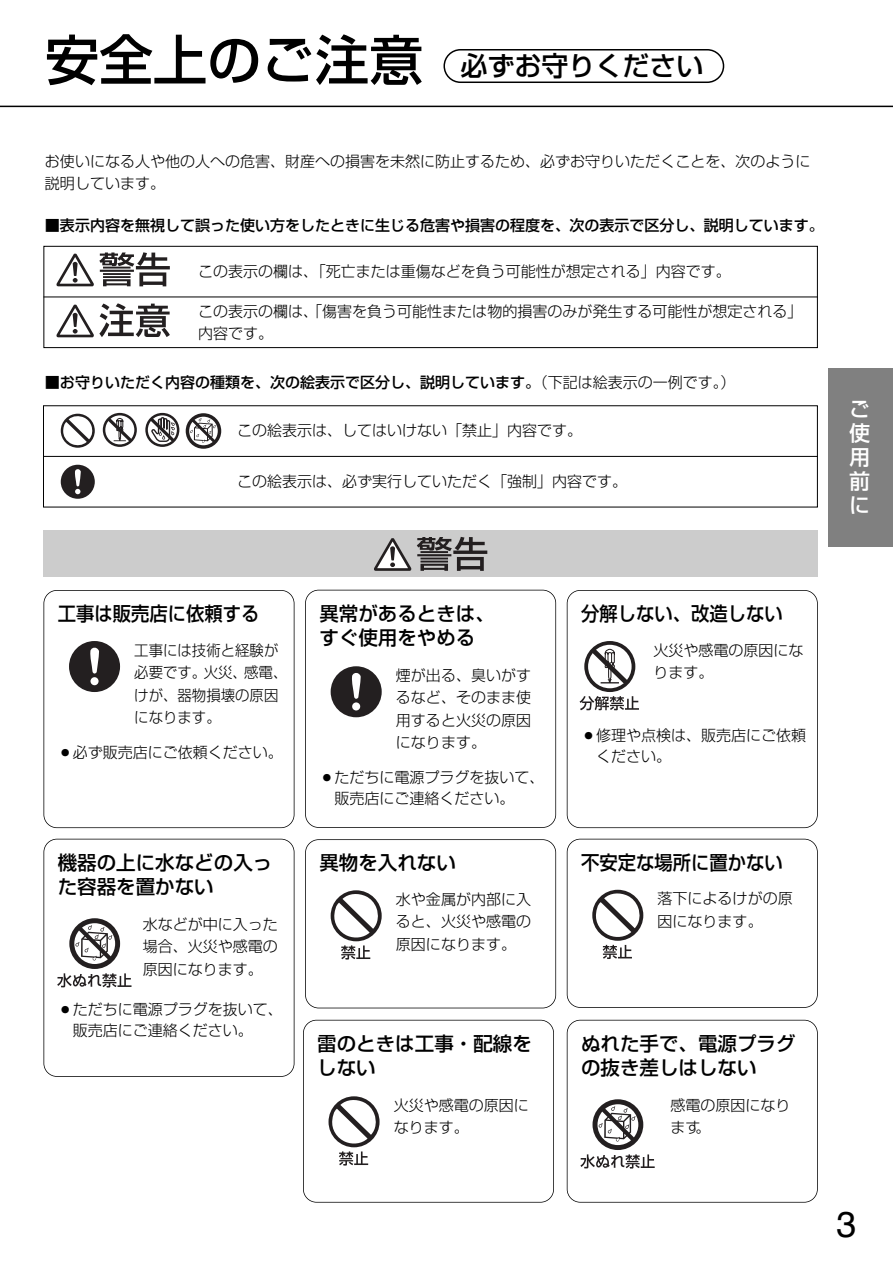
<style>
.page{position:relative;width:893px;height:1263px;background:#fff}
.page>*{position:absolute;margin:0;border:0;box-sizing:border-box;transform-origin:0 0}
.t1{font:36px "Helvetica";color:#000}
.t2{font:500 27px "Shin Go";color:#000}
.t3{font:500 21px/24px "Shin Go";color:#fff;text-align:justify}
.t4{font:500 19.5px/24px "Shin Go";color:#000}
.t5{font:500 19.5px "Shin Go";color:#000;scale:.94 1}
.t6{font:300 15px/22.5px "Shin Go";color:#000}
.t7{font:500 15px "Shin Go";color:#000}
.t8{font:300 15px/22.5px "Shin Go";color:#000;scale:.96 1}
.s1{font-size:54px}
.s2{font-weight:300}
</style>
<div class="page">
<svg style="left:443px;top:49px;width:281px;height:34px"></svg>
<div style="left:43px;top:246px;width:774px;height:102px;border:1px solid #000"></div>
<svg style="left:56px;top:252px;width:114px;height:34px"></svg>
<svg style="left:56px;top:303px;width:114px;height:34px"></svg>
<hr style="left:43px;top:297px;width:774px;height:1px;background:#000">
<div style="left:43px;top:530px;width:774px;height:47px;background:#ccc"></div>
<svg style="left:374px;top:537px;width:113px;height:34px"></svg>
<div style="left:43px;top:590px;width:251px;height:238px;border:2px solid #000;border-radius:14px"></div>
<div style="left:69px;top:641px;width:51px;height:51px;background:#231f20;border-radius:50%"></div>
<div style="left:90px;top:677px;width:9px;height:8px;background:#fff;border-radius:50%"></div>
<svg style="left:90px;top:647px;width:9px;height:27px"></svg>
<div style="left:305px;top:839px;width:251px;height:169px;border:2px solid #000;border-radius:14px"></div>
<svg style="left:330px;top:890px;width:51px;height:51px"></svg>
<svg style="left:333px;top:893px;width:46px;height:46px"></svg>
<svg style="left:341px;top:945px;width:29px;height:15px"></svg>
<div style="left:43px;top:839px;width:251px;height:238px;border:2px solid #000;border-radius:14px"></div>
<svg style="left:57px;top:918px;width:74px;height:70px"></svg>
<div style="left:566px;top:590px;width:251px;height:238px;border:2px solid #000;border-radius:14px"></div>
<svg style="left:579px;top:641px;width:60px;height:69px"></svg>
<div style="left:305px;top:590px;width:251px;height:238px;border:2px solid #000;border-radius:14px"></div>
<div style="left:566px;top:839px;width:251px;height:169px;border:2px solid #000;border-radius:14px"></div>
<div style="left:330px;top:666px;width:51px;height:51px;background:#231f20;border-radius:50%"></div>
<div style="left:352px;top:702px;width:8px;height:9px;background:#fff;border-radius:50%"></div>
<svg style="left:352px;top:673px;width:9px;height:26px"></svg>
<svg style="left:592px;top:890px;width:51px;height:51px"></svg>
<svg style="left:595px;top:892px;width:45px;height:46px"></svg>
<svg style="left:602px;top:945px;width:30px;height:14px"></svg>
<div style="left:566px;top:1020px;width:251px;height:183px;border:2px solid #000;border-radius:14px"></div>
<svg style="left:580px;top:1099px;width:74px;height:70px"></svg>
<svg style="left:103px;top:413px;width:34px;height:34px"></svg>
<svg style="left:145px;top:413px;width:34px;height:34px"></svg>
<hr style="left:43px;top:456px;width:774px;height:1px;background:#000">
<div style="left:303px;top:1020px;width:251px;height:183px;border:2px solid #000;border-radius:14px"></div>
<svg style="left:328px;top:1096px;width:51px;height:51px"></svg>
<svg style="left:331px;top:1099px;width:46px;height:46px"></svg>
<svg style="left:339px;top:1151px;width:29px;height:15px"></svg>
<svg style="left:186px;top:413px;width:35px;height:36px"></svg>
<svg style="left:61px;top:414px;width:34px;height:34px"></svg>
<svg style="left:62px;top:415px;width:31px;height:31px"></svg>
<div style="left:61px;top:465px;width:34px;height:34px;background:#231f20;border-radius:50%"></div>
<svg style="left:75px;top:469px;width:6px;height:25px"></svg>
<hr style="left:0;top:106px;width:892px;height:1px;background:#000">
<div style="left:828px;top:368px;width:64px;height:178px;background:#808080"></div>
<h2 class="t2" style="left:45px;top:56px;width:660px"><span class="s1">安全上のご注意</span> 必ずお守りください</h2>
<p class="t6" style="left:45px;top:152px;width:767px">お使いになる人や他の人への危害、財産への損害を未然に防止するため、必ずお守りいただくことを、次のように説明しています。</p>
<p class="t7" style="left:45px;top:219px;width:780px">■表示内容を無視して誤った使い方をしたときに生じる危害や損害の程度を、次の表示で区分し、説明しています。</p>
<p class="t6" style="left:198px;top:262px;width:534px">この表示の欄は、「死亡または重傷などを負う可能性が想定される」内容です。</p>
<p class="t6" style="left:198px;top:302px;width:606px">この表示の欄は、「傷害を負う可能性または物的損害のみが発生する可能性が想定される」内容です。</p>
<p class="t7" style="left:45px;top:377px;width:692px">■お守りいただく内容の種類を、次の絵表示で区分し、説明しています。<span class="s2">（下記は絵表示の一例です。）</span></p>
<p class="t6" style="left:237px;top:422px;width:347px">この絵表示は、してはいけない「禁止」内容です。</p>
<p class="t6" style="left:237px;top:473px;width:392px">この絵表示は、必ず実行していただく「強制」内容です。</p>
<h3 class="t3" style="left:849px;top:399px;width:22px">ご使用前に</h3>
<h3 class="t5" style="left:58px;top:606px;width:216px">工事は販売店に依頼する</h3>
<p class="t8" style="left:134px;top:641px;width:161px">工事には技術と経験が必要です。火災、感電、けが、器物損壊の原因になります。</p>
<p class="t6" style="left:58px;top:743px;width:226px">○必ず販売店にご依頼ください。</p>
<h3 class="t4" style="left:58px;top:853px;width:216px">機器の上に水などの入った容器を置かない</h3>
<p class="t6" style="left:143px;top:915px;width:136px;text-align:justify">水などが中に入った場合、火災や感電の原因になります。</p>
<p class="t6" style="left:73px;top:1001px;width:211px;line-height:21px;text-indent:-15px">○ただちに電源プラグを抜いて、販売店にご連絡ください。</p>
<h3 class="t4" style="left:319px;top:604px;width:177px">異常があるときは、すぐ使用をやめる</h3>
<p class="t6" style="left:396px;top:666px;width:136px;text-align:justify">煙が出る、臭いがするなど、そのまま使用すると火災の原因になります。</p>
<p class="t6" style="left:334px;top:769px;width:211px;line-height:21px;text-indent:-15px">○ただちに電源プラグを抜いて、販売店にご連絡ください。</p>
<h3 class="t4" style="left:319px;top:853px;width:138px">異物を入れない</h3>
<p class="t6" style="left:396px;top:890px;width:136px;text-align:justify">水や金属が内部に入ると、火災や感電の原因になります。</p>
<h3 class="t4" style="left:317px;top:1034px;width:216px">雷のときは工事・配線をしない</h3>
<p class="t6" style="left:394px;top:1096px;width:136px">火災や感電の原因になります。</p>
<h3 class="t5" style="left:581px;top:606px;width:216px">分解しない、改造しない</h3>
<p class="t6" style="left:653px;top:641px;width:152px">火災や感電の原因になります。</p>
<p class="t6" style="left:596px;top:726px;width:211px;line-height:21px;text-indent:-15px">○修理や点検は、販売店にご依頼ください。</p>
<h3 class="t5" style="left:581px;top:855px;width:216px">不安定な場所に置かない</h3>
<p class="t6" style="left:657px;top:889px;width:136px">落下によるけがの原因になります。</p>
<h3 class="t4" style="left:581px;top:1034px;width:216px">ぬれた手で、電源プラグの抜き差しはしない</h3>
<p class="t6" style="left:670px;top:1096px;width:122px">感電の原因になります。</p>
<h1 class="t1" style="left:836px;top:1209px;width:22px">3</h1>
</div>
